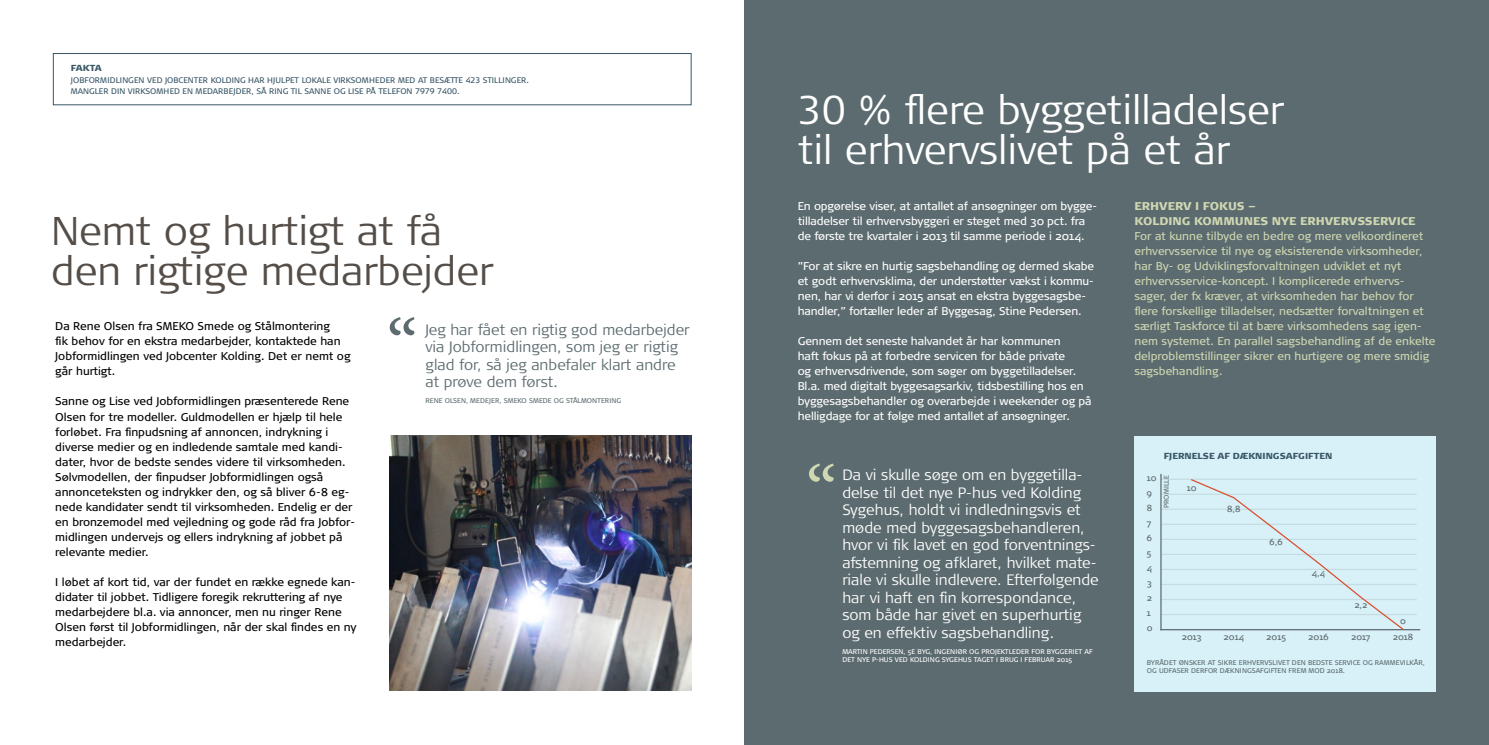
<style>
.page{position:relative;width:1489px;height:745px;background:#fff}
.page>*{position:absolute;margin:0;border:0;box-sizing:border-box;transform-origin:0 0}
.t1{font:78.75px "Minion Pro";color:#5c6b6f}
.t2{font:78.75px "Minion Pro";color:#cfd7b2}
.t3{font:300 40px/40px "Signa Column";color:#fff}
.t4{font:300 40px/40px "Signa Column";color:#544d48}
.t5{font:300 15px/17.5px "Signa Normal";color:#fff}
.t6{font:300 15px/17.5px "Signa Normal";color:#5c6b6f}
.t7{font:11.25px/15px "Signa Normal";color:#000}
.t8{font:11.25px/15px "Signa Normal";letter-spacing:-.01em;color:#fff}
.t9{font:11.25px/15px "Signa Normal";color:#cfd7b2}
.t10{font:900 11.25px/15px "Signa Normal";color:#cfd7b2}
.t11{font:8.75px "Signa Normal";letter-spacing:.04em;color:#5c6b6f}
.t12{font:900 8.75px "Signa Normal";color:#395666}
.t13{font:8.75px/15px "Signa Caps";color:#5c6b6f}
.t14{font:8.12px/11.2px "Signa Column";color:#395666}
.t15{font:6.88px/8.1px "Signa Normal";color:#5c6b6f}
.t16{font:6.88px/8.1px "Signa Normal";color:#fff}
</style>
<div class="page">
<div style="left:744px;top:0;width:744px;height:744px;background:#5c6b6f"></div>
<div style="left:1134px;top:436px;width:301px;height:255px;background:#d8f0f7"></div>
<img style="left:390px;top:435px;width:301px;height:255px">
<div style="left:53px;top:53px;width:638px;height:52px;border:1px solid #395666"></div>
<hr style="left:1160px;top:473px;width:1px;height:157px;background:#5c6b6f">
<hr style="left:1160px;top:628px;width:259px;height:2px;background:#5c6b6f">
<hr style="left:1160px;top:478px;width:256px;height:1px;background:#5c6b6f">
<hr style="left:1160px;top:493px;width:256px;height:1px;background:#5c6b6f">
<hr style="left:1160px;top:508px;width:256px;height:1px;background:#5c6b6f">
<hr style="left:1160px;top:523px;width:256px;height:1px;background:#5c6b6f">
<hr style="left:1160px;top:538px;width:256px;height:1px;background:#5c6b6f">
<hr style="left:1160px;top:553px;width:256px;height:1px;background:#5c6b6f">
<hr style="left:1160px;top:568px;width:256px;height:1px;background:#5c6b6f">
<hr style="left:1160px;top:583px;width:256px;height:1px;background:#5c6b6f">
<hr style="left:1160px;top:598px;width:256px;height:1px;background:#5c6b6f">
<hr style="left:1160px;top:613px;width:256px;height:1px;background:#5c6b6f">
<svg style="left:1189px;top:478px;width:216px;height:153px"></svg>
<p class="t12" style="left:71px;top:63px;width:13px">FAKTA</p>
<p class="t14" style="left:71px;top:74px;width:459px">JOBFORMIDLINGEN VED JOBCENTER KOLDING HAR HJULPET LOKALE VIRKSOMHEDER MED AT BESÆTTE 423 STILLINGER.<br>MANGLER DIN VIRKSOMHED EN MEDARBEJDER, SÅ RING TIL SANNE OG LISE PÅ TELEFON 7979 7400.</p>
<h2 class="t4" style="left:51px;top:211px;width:444px">Nemt og hurtigt at få den rigtige medarbejder</h2>
<h3 class="t6" style="left:425px;top:320px;width:266px">Jeg har fået en rigtig god medarbejder via Jobformidlingen, som jeg er rigtig glad for, så jeg anbefaler klart andre at prøve dem først.</h3>
<p class="t15" style="left:425px;top:397px;width:197px">Rene Olsen, med ejer, SMEKO Smed e og Stålmonteri ng</p>
<h1 class="t1" style="left:386px;top:295px;width:33px">“</h1>
<p class="t7" style="left:55px;top:319px;width:297px">Da Rene Olsen fra SMEKO Smede og Stålmontering<br>fik behov for en ekstra medarbejder, kontaktede han Jobformidlingen ved Jobcenter Kolding. Det er nemt og går hurtigt.</p>
<p class="t7" style="left:55px;top:394px;width:301px">Sanne og Lise ved Jobformidlingen præsenterede Rene Olsen for tre modeller. Guldmodellen er hjælp til hele forløbet. Fra finpudsning af annoncen, indrykning i diverse medier og en indledende samtale med kandi&shy;dater, hvor de bedste sendes videre til virksomheden.<br>Sølvmodellen, der finpudser Jobformidlingen også annonceteksten og indrykker den, og så bliver 6-8 eg&shy;nede kandidater sendt til virksomheden. Endelig er der en bronzemodel med vejledning og gode råd fra Jobfor&shy;midlingen undervejs og ellers indrykning af jobbet på relevante medier.</p>
<p class="t7" style="left:55px;top:574px;width:303px">I løbet af kort tid, var der fundet en række egnede kan&shy;didater til jobbet. Tidligere foregik rekruttering af nye medarbejdere bl.a. via annoncer, men nu ringer Rene Olsen først til Jobformidlingen, når der skal findes en ny medarbejder.</p>
<h2 class="t3" style="left:797px;top:91px;width:488px">30 % flere byggetilladelser til erhvervslivet på et år</h2>
<p class="t8" style="left:797px;top:199px;width:301px">En opgørelse viser, at antallet af ansøgninger om bygge&shy;tilladelser til erhvervsbyggeri er steget med 30 pct. fra de første tre kvartaler i 2013 til samme periode i 2014.</p>
<p class="t8" style="left:797px;top:259px;width:298px">”For at sikre en hurtig sagsbehandling og dermed skabe et godt erhvervsklima, der understøtter vækst i kommu&shy;nen, har vi derfor i 2015 ansat en ekstra byggesagsbe&shy;handler,” fortæller leder af Byggesag, Stine Pedersen.</p>
<p class="t8" style="left:797px;top:334px;width:295px">Gennem det seneste halvandet år har kommunen<br>haft fokus på at forbedre servicen for både private<br>og erhvervsdrivende, som søger om byggetilladelser.<br>Bl.a. med digitalt byggesagsarkiv, tidsbestilling hos en byggesagsbehandler og overarbejde i weekender og på helligdage for at følge med antallet af ansøgninger.</p>
<h1 class="t2" style="left:805px;top:442px;width:33px">“</h1>
<p class="t5" style="left:842px;top:466px;width:258px">Da vi skulle søge om en byggetilla&shy;delse til det nye P-hus ved Kolding Sygehus, holdt vi indledningsvis et møde med byggesagsbehandleren, hvor vi fik lavet en god forventnings&shy;afstemning og afklaret, hvilket mate&shy;riale vi skulle indlevere. Efterfølgende har vi haft en fin korrespondance, som både har givet en superhurtig og en effektiv sagsbehandling.</p>
<p class="t16" style="left:842px;top:647px;width:251px">Marti n Ped ersen, 5E Byg, i ngeniør og projektled er for byggeri et af d et nye P-hus ved Koldi ng Sygehus taget i brug i februar 2015</p>
<p class="t10" style="left:1134px;top:199px;width:283px">ERHVERV I FOKUS –<br>KOLDING KOMMUNES NYE ERHVERVSSERVICE</p>
<p class="t9" style="left:1134px;top:229px;width:302px">For at kunne tilbyde en bedre og mere velkoordineret erhvervsservice til nye og eksisterende virksomheder, har By- og Udviklingsforvaltningen udviklet et nyt erhvervsservice-koncept. I komplicerede erhvervs&shy;sager, der fx kræver, at virksomheden har behov for flere forskellige tilladelser, nedsætter forvaltningen et særligt Taskforce til at bære virksomhedens sag igen&shy;nem systemet. En parallel sagsbehandling af de enkelte delproblemstillinger sikrer en hurtigere og mere smidig sagsbehandling.</p>
<p class="t12" style="left:1163px;top:450px;width:170px">FJERNELSE AF DÆKNINGSAFGIFTEN</p>
<p class="t15" style="left:1162px;top:508px;width:34px;rotate:-90deg">Promi lle</p>
<p class="t13" style="left:1146px;top:470px;width:11px">10<br>9<br>8<br>7<br>6<br>5<br>4<br>3<br>2<br>1<br>0</p>
<p class="t11" style="left:1186px;top:482px;width:11px">10</p>
<p class="t11" style="left:1181px;top:630px;width:21px">2013</p>
<p class="t11" style="left:1226px;top:502px;width:15px">8,8</p>
<p class="t11" style="left:1269px;top:535px;width:15px">6,6</p>
<p class="t11" style="left:1311px;top:567px;width:15px">4,4</p>
<p class="t11" style="left:1354px;top:599px;width:14px">2,2</p>
<p class="t11" style="left:1400px;top:614px;width:7px">0</p>
<p class="t11" style="left:1223px;top:630px;width:22px">2014</p>
<p class="t11" style="left:1266px;top:630px;width:21px">2015</p>
<p class="t11" style="left:1308px;top:630px;width:22px">2016</p>
<p class="t11" style="left:1350px;top:630px;width:21px">2017</p>
<p class="t11" style="left:1392px;top:630px;width:22px">2018</p>
<p class="t15" style="left:1146px;top:658px;width:279px">Byråd et ønsker at sikre erhvervslivet d en bedste service og rammevi lkår, og udfaser d erfor dækni ngsafgiften frem mod 2018.</p>
</div>
